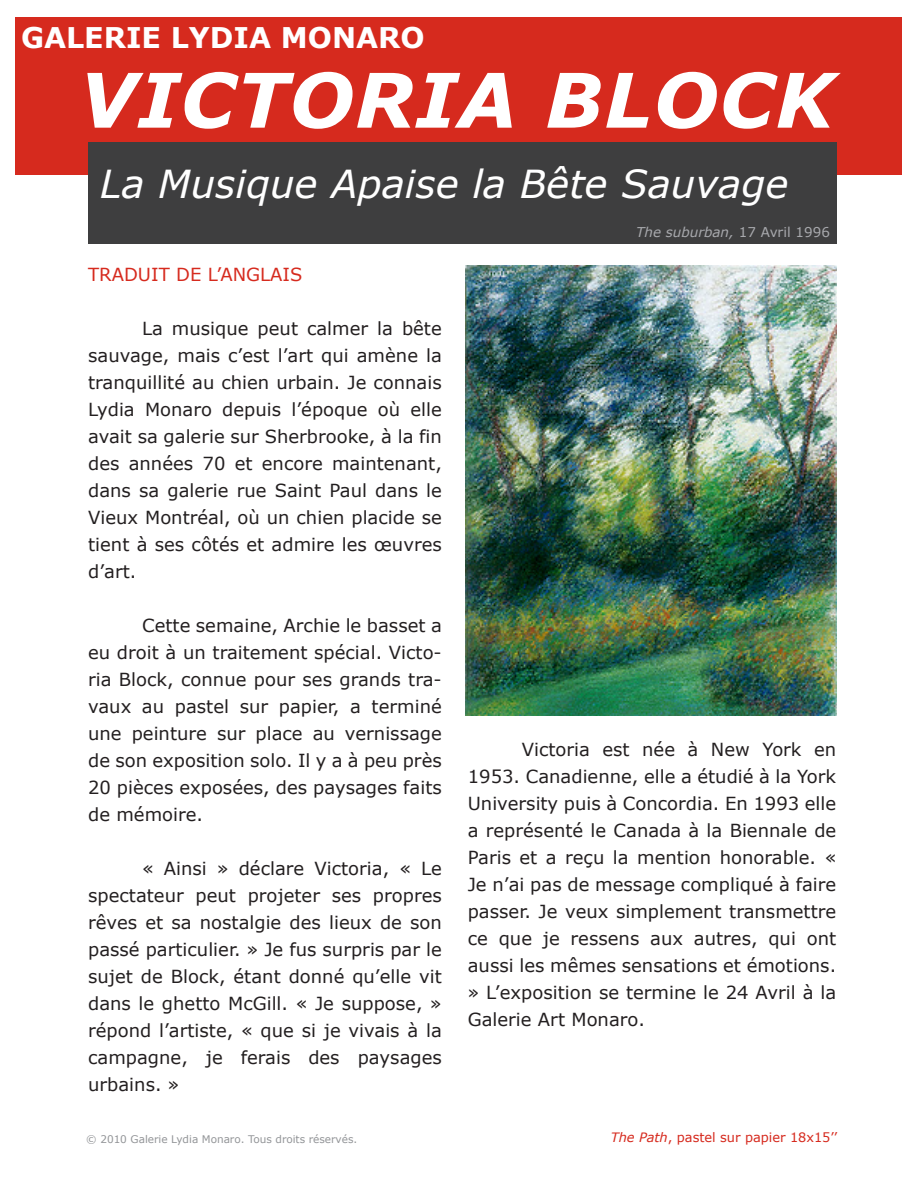
<style>
.page{position:relative;width:918px;height:1188px;background:#fff}
.page>*{position:absolute;margin:0;border:0;box-sizing:border-box;transform-origin:0 0}
.t1{font:italic 700 75.3px "Verdana";letter-spacing:.015em;color:#fff}
.t2{font:italic 38.55px "Verdana";color:#fff}
.t3{font:700 28.5px "Verdana";color:#fff}
.t4{font:18px/27px "Verdana";color:#231f20;text-align:justify}
.t5{font:18px "Verdana";color:#d62a1e}
.t6{font:italic 13.5px "Verdana";color:#a8a9ad}
.t7{font:12.9px "Verdana";letter-spacing:-.005em;color:#d62a1e}
.t8{font:10.5px "Verdana";letter-spacing:-.005em;color:#939598}
.s1{font-style:normal}
.s2{font-style:italic}
</style>
<div class="page">
<div style="left:15px;top:17px;width:887px;height:157px;background:#d62a1e"></div>
<div style="left:88px;top:143px;width:748px;height:101px;background:#3e3e3f"></div>
<img style="left:466px;top:266px;width:370px;height:450px">
<h3 class="t3" style="left:21px;top:19px;width:405px">GALERIE LYDIA MONARO</h3>
<h1 class="t1" style="left:79px;top:51px;width:757px">VICTORIA BLOCK</h1>
<h2 class="t2" style="left:100px;top:160px;width:690px">La Musique Apaise la Bête Sauvage</h2>
<p class="t6" style="left:636px;top:223px;width:195px">The suburban, <span class="s1">17 Avril 1996</span></p>
<p class="t5" style="left:88px;top:263px;width:216px">TRADUIT DE L’ANGLAIS</p>
<p class="t4" style="left:88px;top:316px;width:355px;text-indent:54px">La musique peut calmer la bête sauvage, mais c’est l’art qui amène la tranquillité au chien urbain. Je connais Lydia Monaro depuis l’époque où elle avait sa galerie sur Sherbrooke, à la fin des années 70 et encore maintenant, dans sa galerie rue Saint Paul dans le Vieux Montréal, où un chien placide se tient à ses côtés et admire les œuvres d’art.</p>
<p class="t4" style="left:88px;top:613px;width:355px;text-indent:54px">Cette semaine, Archie le basset a eu droit à un traitement spécial. Victo&shy;ria Block, connue pour ses grands tra&shy;vaux au pastel sur papier, a terminé une peinture sur place au vernissage de son exposition solo. Il y a à peu près 20 pièces exposées, des paysages faits de mémoire.</p>
<p class="t4" style="left:88px;top:856px;width:355px;text-indent:54px">« Ainsi » déclare Victoria, « Le spectateur peut projeter ses propres rêves et sa nostalgie des lieux de son passé particulier. » Je fus surpris par le sujet de Block, étant donné qu’elle vit dans le ghetto McGill. « Je suppose, » répond l’artiste, « que si je vivais à la campagne, je ferais des paysages urbains. »</p>
<p class="t8" style="left:86px;top:1132px;width:273px">© 2010 Galerie Lydia Monaro. Tous droits réservés.</p>
<p class="t4" style="left:468px;top:737px;width:370px;text-indent:54px">Victoria est née à New York en 1953. Canadienne, elle a étudié à la York University puis à Concordia. En 1993 elle a représenté le Canada à la Biennale de Paris et a reçu la mention honorable. « Je n’ai pas de message compliqué à faire passer. Je veux simplement transmettre ce que je ressens aux autres, qui ont aussi les mêmes sensations et émotions. » L’exposition se termine le 24 Avril à la Galerie Art Monaro.</p>
<p class="t7" style="left:611px;top:1129px;width:228px"><span class="s2">The Path</span>, pastel sur papier 18x15’’</p>
</div>
